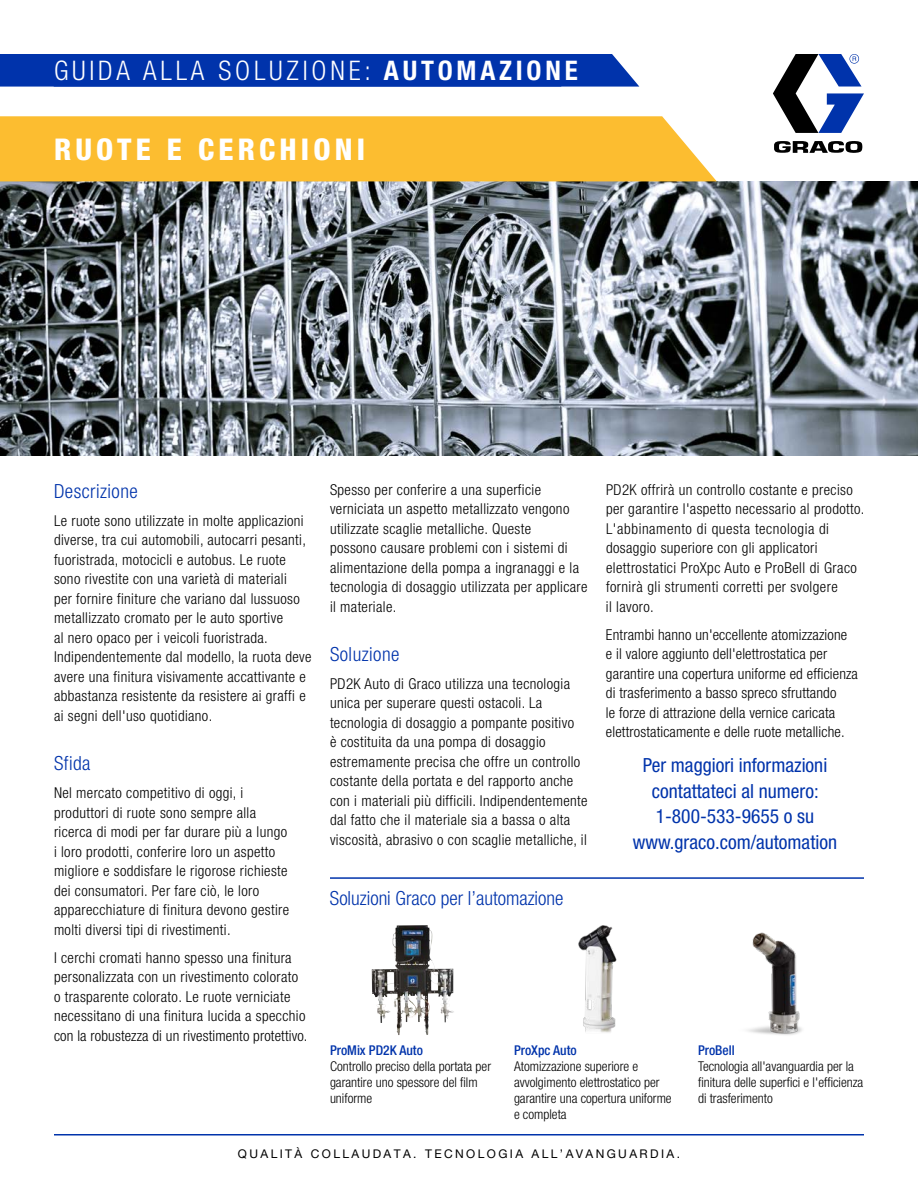
<style>
.page{position:relative;width:918px;height:1188px;background:#fff}
.page>*{position:absolute;margin:0;border:0;box-sizing:border-box;transform-origin:0 0}
.t1{font:800 condensed 30px "Helvetica Neue LT Std";letter-spacing:.14em;color:#fff}
.t2{font:300 condensed 27px "Helvetica Neue LT Std";letter-spacing:.14em;color:#fff}
.t3{font:condensed 19.5px/25.5px "Helvetica Neue LT Std";color:#0033ab;text-align:center}
.t4{font:300 condensed 19.5px "Helvetica Neue LT Std";color:#0033ab}
.t5{font:300 condensed 19.5px "Helvetica Neue LT Std";letter-spacing:.025em;color:#0033ab}
.t6{font:300 condensed 15px/19.5px "Helvetica Neue LT Std";letter-spacing:.025em;color:#000}
.t7{font:300 condensed 13.5px/16.2px "Helvetica Neue LT Std";color:#000}
.t8{font:500 condensed 13.5px "Helvetica Neue LT Std";color:#0033ab}
.t9{font:12px "Helvetica Neue LT Std";letter-spacing:.2em;color:#000}
.s1{font-weight:700}
</style>
<div class="page">
<hr style="left:54px;top:1134px;width:810px;height:2px;background:#0033ab">
<img style="left:0;top:181px;width:918px;height:275px">
<img style="left:747px;top:932px;width:55px;height:103px">
<div style="left:0;top:116px;width:717px;height:65px;background:#fcbd30"></div>
<svg style="left:773px;top:54px;width:91px;height:79px"></svg>
<svg style="left:774px;top:141px;width:89px;height:12px"></svg>
<img style="left:578px;top:925px;width:39px;height:108px">
<hr style="left:330px;top:877px;width:534px;height:2px;background:#0033ab">
<img style="left:372px;top:925px;width:53px;height:98px">
<div style="left:0;top:54px;width:639px;height:33px;background:#0033ab"></div>
<h2 class="t2" style="left:54px;top:55px;width:525px">GUIDA ALLA SOLUZIONE: <span class="s1">AUTOMAZIONE</span></h2>
<h1 class="t1" style="left:54px;top:130px;width:313px">RUOTE E CERCHIONI</h1>
<h3 class="t5" style="left:54px;top:480px;width:85px">Descrizione</h3>
<p class="t6" style="left:54px;top:511px;width:259px">Le ruote sono utilizzate in molte applicazioni diverse, tra cui automobili, autocarri pesanti, fuoristrada, motocicli e autobus. Le ruote sono rivestite con una varietà di materiali<br>per fornire finiture che variano dal lussuoso metallizzato cromato per le auto sportive<br>al nero opaco per i veicoli fuoristrada.<br>Indipendentemente dal modello, la ruota deve avere una finitura visivamente accattivante e abbastanza resistente da resistere ai graffi e ai segni dell'uso quotidiano.</p>
<h3 class="t4" style="left:54px;top:752px;width:38px">Sfida</h3>
<p class="t6" style="left:54px;top:783px;width:237px">Nel mercato competitivo di oggi, i produttori di ruote sono sempre alla ricerca di modi per far durare più a lungo i loro prodotti, conferire loro un aspetto migliore e soddisfare le rigorose richieste dei consumatori. Per fare ciò, le loro apparecchiature di finitura devono gestire molti diversi tipi di rivestimenti.</p>
<p class="t6" style="left:54px;top:947px;width:255px">I cerchi cromati hanno spesso una finitura personalizzata con un rivestimento colorato o trasparente colorato. Le ruote verniciate necessitano di una finitura lucida a specchio con la robustezza di un rivestimento protettivo.</p>
<p class="t6" style="left:330px;top:479px;width:259px">Spesso per conferire a una superficie verniciata un aspetto metallizzato vengono utilizzate scaglie metalliche. Queste<br>possono causare problemi con i sistemi di alimentazione della pompa a ingranaggi e la tecnologia di dosaggio utilizzata per applicare il materiale.</p>
<h3 class="t5" style="left:330px;top:643px;width:71px">Soluzione</h3>
<p class="t6" style="left:330px;top:674px;width:259px">PD2K Auto di Graco utilizza una tecnologia unica per superare questi ostacoli. La tecnologia di dosaggio a pompante positivo<br>è costituita da una pompa di dosaggio estremamente precisa che offre un controllo costante della portata e del rapporto anche con i materiali più difficili. Indipendentemente dal fatto che il materiale sia a bassa o alta viscosità, abrasivo o con scaglie metalliche, il</p>
<h3 class="t4" style="left:330px;top:887px;width:235px">Soluzioni Graco per l’automazione</h3>
<p class="t6" style="left:606px;top:479px;width:260px">PD2K offrirà un controllo costante e preciso per garantire l'aspetto necessario al prodotto.<br>L'abbinamento di questa tecnologia di dosaggio superiore con gli applicatori elettrostatici ProXpc Auto e ProBell di Graco fornirà gli strumenti corretti per svolgere<br>il lavoro.</p>
<p class="t6" style="left:606px;top:624px;width:254px">Entrambi hanno un'eccellente atomizzazione<br>e il valore aggiunto dell'elettrostatica per garantire una copertura uniforme ed efficienza di trasferimento a basso spreco sfruttando<br>le forze di attrazione della vernice caricata elettrostaticamente e delle ruote metalliche.</p>
<h3 class="t3" style="left:633px;top:752px;width:206px">Per maggiori informazioni contattateci al numero:<br>1-800-533-9655 o su www.graco.com/automation</h3>
<p class="t8" style="left:330px;top:1042px;width:94px">ProMix PD2K Auto</p>
<p class="t7" style="left:330px;top:1058px;width:163px">Controllo preciso della portata per garantire uno spessore del film uniforme</p>
<p class="t8" style="left:514px;top:1042px;width:64px">ProXpc Auto</p>
<p class="t7" style="left:514px;top:1058px;width:159px">Atomizzazione superiore e avvolgimento elettrostatico per garantire una copertura uniforme e completa</p>
<p class="t8" style="left:698px;top:1042px;width:38px">ProBell</p>
<p class="t7" style="left:698px;top:1058px;width:167px">Tecnologia all'avanguardia per la finitura delle superfici e l'efficienza di trasferimento</p>
<p class="t9" style="left:238px;top:1146px;width:444px">QUALITÀ COLLAUDATA. TECNOLOGIA ALL’AVANGUARDIA.</p>
</div>
